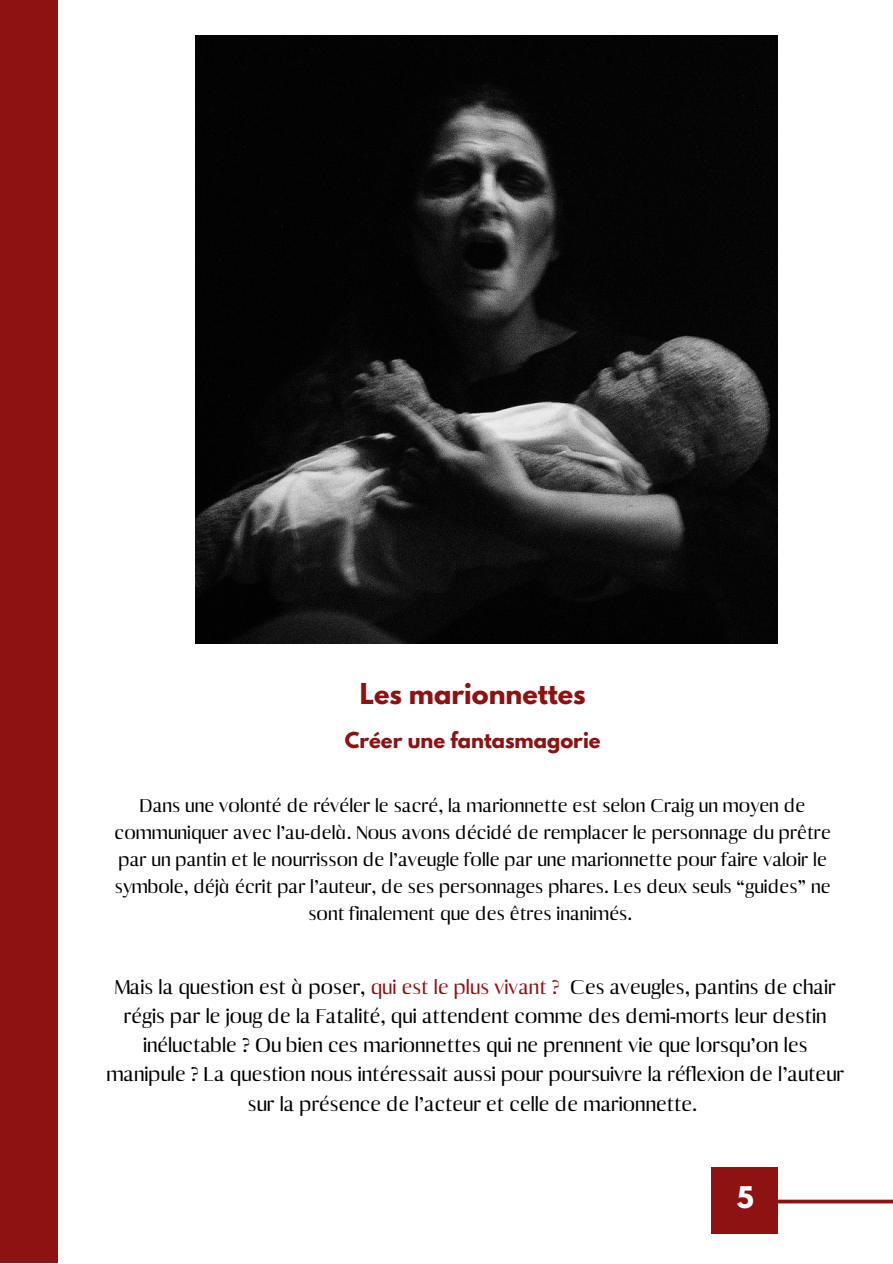
<style>
.page{position:relative;width:893px;height:1264px;background:#fff}
.page>*{position:absolute;margin:0;border:0;box-sizing:border-box;transform-origin:0 0}
.t1{font:700 26.4px "League Spartan";color:#fff}
.t2{font:700 25.5px "League Spartan";color:#8f1212}
.t3{font:21.45px/29.2px "Abril";color:#000;text-align:center}
.t4{font:19.95px/27px "Abril";color:#000;text-align:center}
.t5{font:700 19.5px "League Spartan";color:#8f1212}
.s1{color:#8f1212}
</style>
<div class="page">
<div style="left:0;top:0;width:58px;height:1262px;background:#8f1212"></div>
<svg style="left:778px;top:1199px;width:114px;height:5px"></svg>
<div style="left:711px;top:1167px;width:67px;height:66px;background:#8f1212"></div>
<img style="left:195px;top:35px;width:582px;height:608px">
<p class="t2" style="left:360px;top:680px;width:227px">Les marionnettes</p>
<p class="t5" style="left:345px;top:730px;width:257px">Créer une fantasmagorie</p>
<p class="t4" style="left:115px;top:792px;width:717px">Dans une volonté de révéler le sacré, la marionnette est selon Craig un moyen de communiquer avec l’au-delà. Nous avons décidé de remplacer le personnage du prêtre par un pantin et le nourrisson de l’aveugle folle par une marionnette pour faire valoir le symbole, déjà écrit par l’auteur, de ses personnages phares. Les deux seuls “guides” ne sont finalement que des êtres inanimés.</p>
<p class="t3" style="left:106px;top:972px;width:739px">Mais la question est à poser, <span class="s1">qui est le plus vivant ?</span> Ces aveugles, pantins de chair régis par le joug de la Fatalité, qui attendent comme des demi-morts leur destin inéluctable ? Ou bien ces marionnettes qui ne prennent vie que lorsqu’on les manipule ? La question nous intéressait aussi pour poursuivre la réflexion de l’auteur sur la présence de l’acteur et celle de marionnette.</p>
<h1 class="t1" style="left:736px;top:1183px;width:18px">5</h1>
</div>
